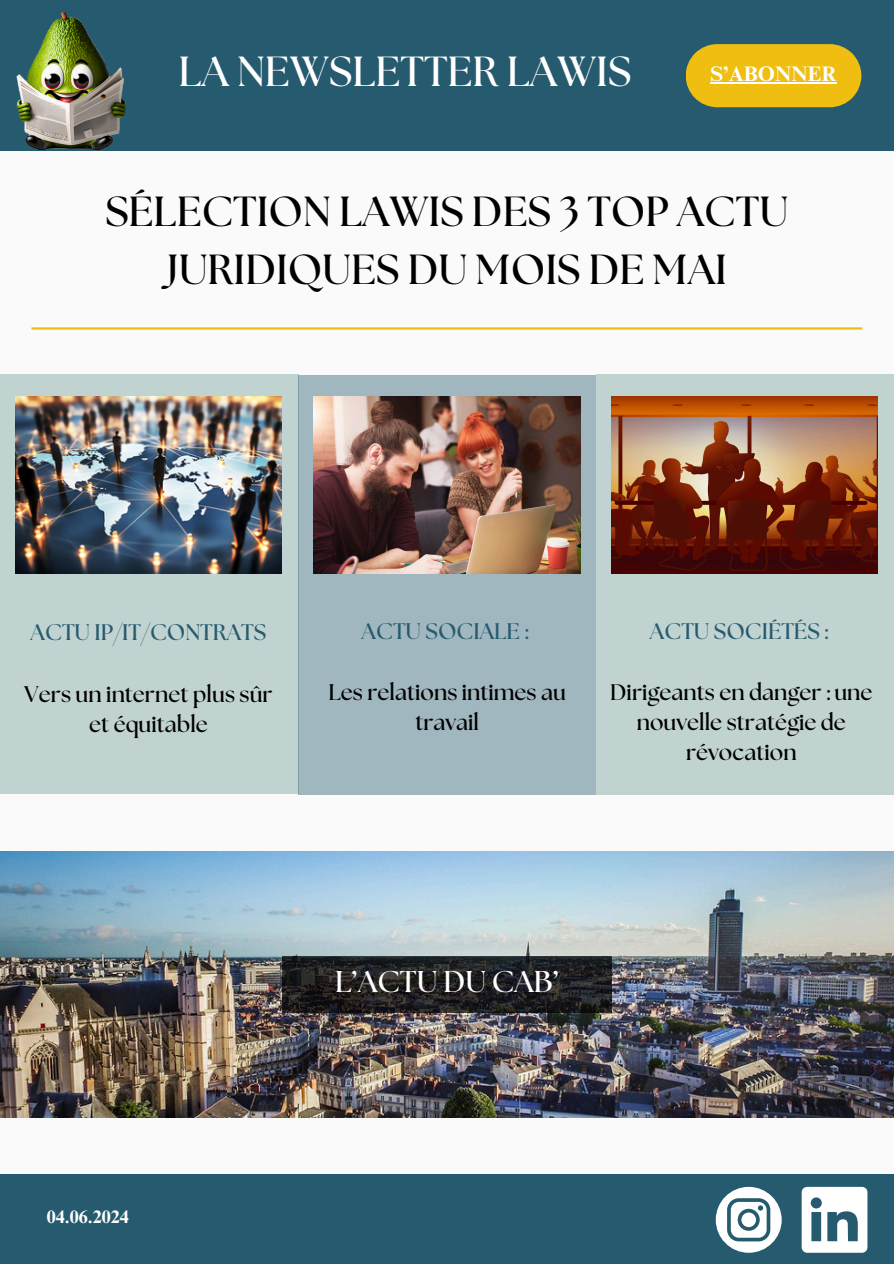
<style>
.page{position:relative;width:894px;height:1264px;background:#fff}
.page>*{position:absolute;margin:0;border:0;box-sizing:border-box;transform-origin:0 0}
.t1{font:700 42px/58.5px "The Seasons";color:#000;text-align:center}
.t2{font:700 42px "The Seasons";color:#fff}
.t3{font:700 30px "The Seasons";color:#fff}
.t4{font:700 22.5px/30.3px "The Seasons";color:#000;text-align:center}
.t5{font:700 22.5px "The Seasons";color:#265b6f}
.t6{font:700 21px "Times NRMT Pro";color:#fff}
.t7{font:700 18px "Times NRMT Pro";color:#fff}
</style>
<div class="page">
<div style="left:0;top:0;width:893px;height:1263px;background:#fafafa"></div>
<div style="left:0;top:0;width:893px;height:151px;background:#265b6f"></div>
<div style="left:0;top:1174px;width:893px;height:89px;background:#265b6f"></div>
<svg style="left:715px;top:1186px;width:66px;height:66px"></svg>
<svg style="left:801px;top:1186px;width:66px;height:66px"></svg>
<hr style="left:31px;top:327px;width:830px;height:2px;background:#f0be10">
<svg style="left:686px;top:44px;width:175px;height:63px"></svg>
<div style="left:0;top:374px;width:298px;height:420px;background:#c1d3d1"></div>
<div style="left:298px;top:374px;width:297px;height:420px;background:#a1b7bf"></div>
<div style="left:595px;top:374px;width:298px;height:420px;background:#c1d3d1"></div>
<img style="left:0;top:851px;width:893px;height:266px">
<svg style="left:282px;top:956px;width:330px;height:56px"></svg>
<img style="left:16px;top:11px;width:110px;height:140px">
<img style="left:15px;top:396px;width:267px;height:177px">
<img style="left:611px;top:396px;width:266px;height:177px">
<img style="left:313px;top:396px;width:267px;height:177px">
<hr style="left:710px;top:82px;width:126px;height:1px;background:#fff">
<h1 class="t2" style="left:178px;top:53px;width:454px">LA NEWSLETTER LAWIS</h1>
<p class="t6" style="left:710px;top:66px;width:128px">S’ABONNER</p>
<p class="t1" style="left:105px;top:184px;width:684px">SÉLECTION LAWIS DES 3 TOP ACTU<br>JURIDIQUES DU MOIS DE MAI</p>
<p class="t5" style="left:31px;top:622px;width:237px">ACTU IP/IT/CONTRATS</p>
<p class="t4" style="left:24px;top:680px;width:250px">Vers un internet plus sûr et équitable</p>
<p class="t5" style="left:361px;top:621px;width:168px">ACTU SOCIALE :</p>
<p class="t4" style="left:328px;top:677px;width:239px">Les relations intimes au travail</p>
<p class="t5" style="left:649px;top:621px;width:180px">ACTU SOCIÉTÉS :</p>
<p class="t4" style="left:610px;top:677px;width:264px">Dirigeants en danger : une nouvelle stratégie de révocation</p>
<h3 class="t3" style="left:335px;top:967px;width:225px">L’ACTU DU CAB’</h3>
<p class="t7" style="left:47px;top:1210px;width:83px">04.06.2024</p>
</div>
